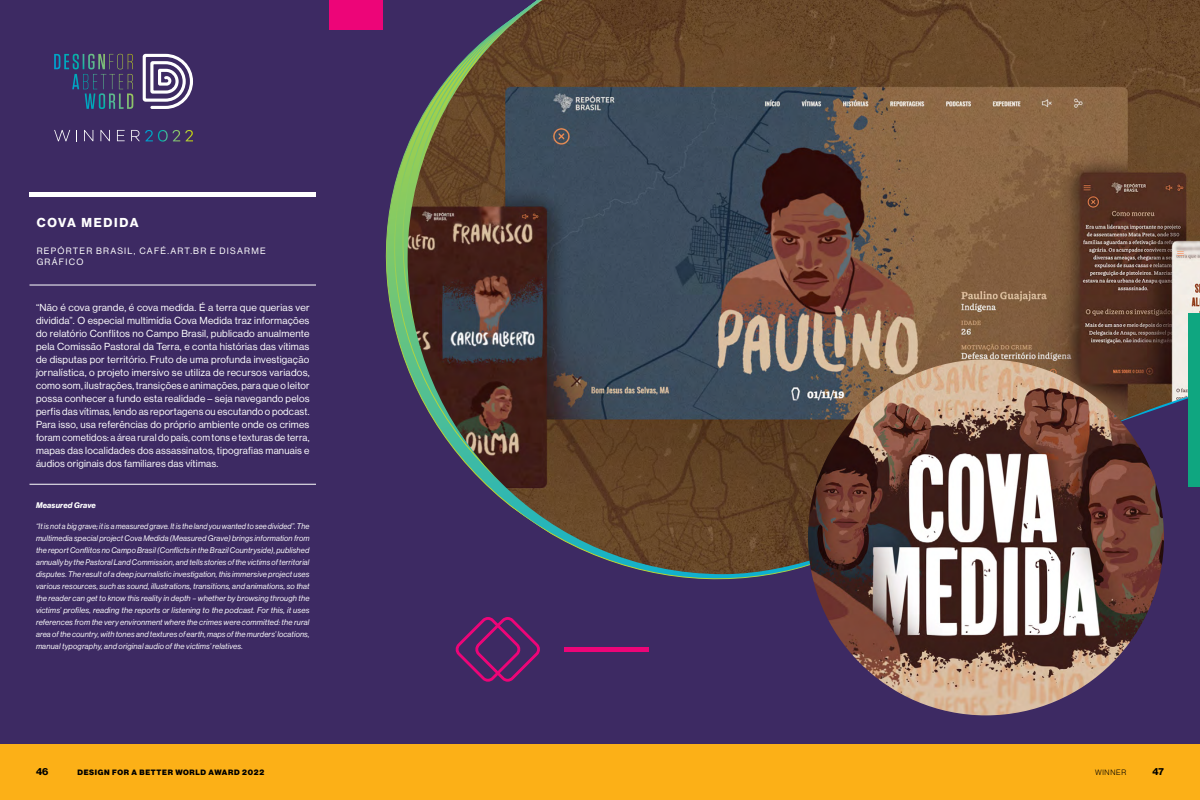
<style>
.page{position:relative;width:1200px;height:800px;background:#3d2a63}
.page>*{position:absolute;margin:0;border:0;box-sizing:border-box;transform-origin:0 0}
.t1{font:12.7px "N Haas Grotesk DS Pro 75 Bd";letter-spacing:.14em;color:#fff}
.t2{font:10px/13px "N Haas Grotesk DS Pro 55 Rg";letter-spacing:.02em;color:#fff;text-align:justify}
.t3{font:10px "N Haas Grotesk DS Pro 75 Bd";color:#000}
.t4{font:9px/10.8px "N Haas Grotesk DS Pro 55 Rg";letter-spacing:.14em;color:#fff}
.t5{font:8px/11.9px "N Haas Grotesk DS Pro 56 It";letter-spacing:.02em;color:#fff;text-align:justify;scale:.96 1}
.t6{font:8px "N Haas Grotesk DS Pro 76 Bd It";letter-spacing:.02em;color:#fff}
.t7{font:7.6px "N Haas Grotesk DS Pro 95 Blk";letter-spacing:.09em;color:#000}
.t8{font:7.6px "N Haas Grotesk DS Pro 45 Lt";letter-spacing:.09em;color:#000}
</style>
<div class="page">
<div style="left:0;top:744px;width:1200px;height:56px;background:#fcb017"></div>
<img style="left:408px;top:0;width:792px;height:574px">
<img style="left:808px;top:359px;width:356px;height:356px;border-radius:178px">
<svg style="left:54px;top:54px;width:79px;height:35px"></svg>
<svg style="left:143px;top:54px;width:50px;height:55px"></svg>
<svg style="left:54px;top:130px;width:16px;height:11px"></svg>
<svg style="left:84px;top:130px;width:9px;height:11px"></svg>
<svg style="left:100px;top:130px;width:10px;height:11px"></svg>
<svg style="left:117px;top:130px;width:8px;height:11px"></svg>
<svg style="left:131px;top:130px;width:62px;height:12px"></svg>
<hr style="left:564px;top:647px;width:84px;height:4px;background:#ed0578">
<div style="left:30px;top:192px;width:286px;height:5px;background:#fff"></div>
<svg style="left:455px;top:617px;width:85px;height:65px"></svg>
<div style="left:1188px;top:313px;width:12px;height:174px;background:#0fa680"></div>
<div style="left:330px;top:0;width:53px;height:30px;background:#ed0578"></div>
<hr style="left:30px;top:484px;width:286px;height:1px;background:#fff">
<hr style="left:30px;top:285px;width:286px;height:1px;background:#fff">
<h1 class="t1" style="left:37px;top:215px;width:103px">COVA MEDIDA</h1>
<p class="t4" style="left:37px;top:245px;width:231px">REPÓRTER BRASIL, CAFÉ.ART.BR E DISARME<br>GRÁFICO</p>
<p class="t2" style="left:36px;top:301px;width:275px">“Não é cova grande, é cova medida. É a terra que querias ver dividida”. O especial multimídia Cova Medida traz informações do relatório Conflitos no Campo Brasil, publicado anualmente pela Comissão Pastoral da Terra, e conta histórias das vítimas de disputas por território. Fruto de uma profunda investigação jornalística, o projeto imersivo se utiliza de recursos variados, como som, ilustrações, transições e animações, para que o leitor possa conhecer a fundo esta realidade – seja navegando pelos perfis das vítimas, lendo as reportagens ou escutando o podcast.<br>Para isso, usa referências do próprio ambiente onde os crimes foram cometidos: a área rural do país, com tons e texturas de terra, mapas das localidades dos assassinatos, tipografias manuais e áudios originais dos familiares das vítimas.</p>
<p class="t6" style="left:36px;top:501px;width:61px">Measured Grave</p>
<p class="t5" style="left:36px;top:521px;width:287px">“It is not a big grave; it is a measured grave. It is the land you wanted to see divided”. The multimedia special project Cova Medida (Measured Grave) brings information from the report Conflitos no Campo Brasil (Conflicts in the Brazil Countryside), published annually by the Pastoral Land Commission, and tells stories of the victims of territorial disputes. The result of a deep journalistic investigation, this immersive project uses various resources, such as sound, illustrations, transitions, and animations, so that the reader can get to know this reality in depth – whether by browsing through the victims’ profiles, reading the reports or listening to the podcast. For this, it uses references from the very environment where the crimes were committed: the rural area of the country, with tones and textures of earth, maps of the murders’ locations, manual typography, and original audio of the victims’ relatives.</p>
<p class="t3" style="left:36px;top:766px;width:14px">46</p>
<p class="t7" style="left:77px;top:767px;width:188px">DESIGN FOR A BETTER WORLD AWARD 2022</p>
<p class="t8" style="left:1095px;top:768px;width:33px">WINNER</p>
<p class="t3" style="left:1153px;top:766px;width:13px">47</p>
</div>
